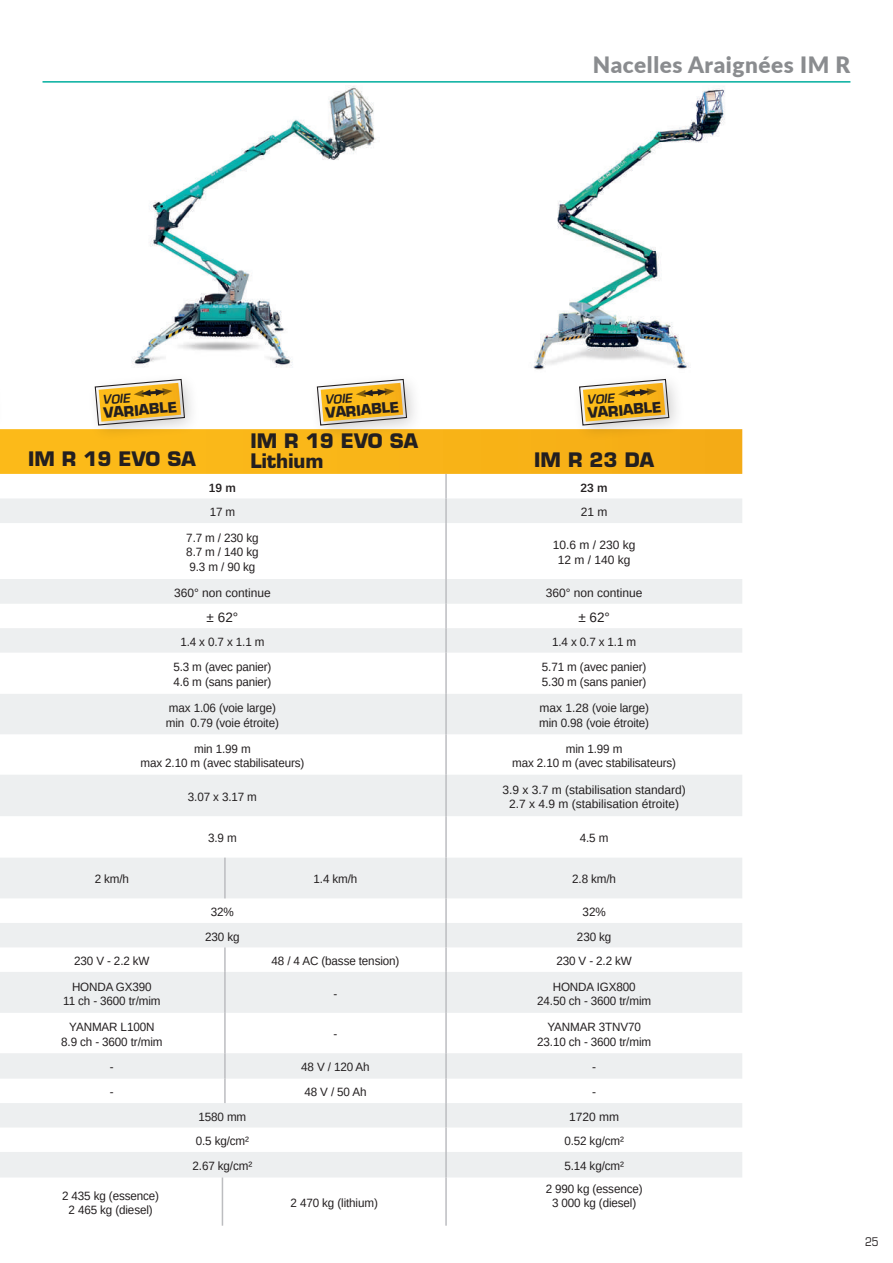
<style>
.page{position:relative;width:893px;height:1263px;background:#fff}
.page>*{position:absolute;margin:0;border:0;box-sizing:border-box;transform-origin:0 0}
.t1{font:900 22.5px "Lato";letter-spacing:.025em;color:#8a8c8f}
.t2{font:700 19.5px/19.5px "Eurostile LT Std";color:#231f20}
.t3{font:700 14.1px "Eurostile LT Std";color:#231f20}
.t4{font:13.5px "Arimo";color:#231f20}
.t5{font:12px/14.4px "Arimo";letter-spacing:-.01em;color:#231f20;text-align:center}
.t6{font:italic 600 12px "Eurostile LT Std";color:#231f20}
.t7{font:600 12px "Arimo";color:#231f20}
.t8{font:condensed 12px "Eurostile LT Std";color:#231f20}
</style>
<div class="page">
<hr style="left:43px;top:81px;width:807px;height:2px;background:#00ae9e">
<svg style="left:1px;top:972px;width:741px;height:205px;fill:#edeff0"></svg>
<svg style="left:1px;top:579px;width:741px;height:368px;fill:#edeff0"></svg>
<hr style="left:0;top:523px;width:1px;height:56px;background:#bcbdc0">
<hr style="left:445px;top:523px;width:2px;height:56px;background:#bcbdc0">
<hr style="left:445px;top:579px;width:2px;height:25px;background:#bcbdc0">
<hr style="left:445px;top:604px;width:2px;height:24px;background:#bcbdc0">
<svg style="left:0;top:579px;width:1px;height:74px"></svg>
<hr style="left:445px;top:628px;width:2px;height:25px;background:#bcbdc0">
<hr style="left:0;top:653px;width:1px;height:41px;background:#bcbdc0">
<hr style="left:445px;top:653px;width:2px;height:41px;background:#bcbdc0">
<hr style="left:0;top:694px;width:1px;height:40px;background:#bcbdc0">
<hr style="left:445px;top:694px;width:2px;height:40px;background:#bcbdc0">
<hr style="left:0;top:734px;width:1px;height:41px;background:#bcbdc0">
<hr style="left:445px;top:734px;width:2px;height:41px;background:#bcbdc0">
<hr style="left:0;top:775px;width:1px;height:41px;background:#bcbdc0">
<hr style="left:445px;top:775px;width:2px;height:41px;background:#bcbdc0">
<hr style="left:0;top:816px;width:1px;height:42px;background:#bcbdc0">
<hr style="left:445px;top:816px;width:2px;height:42px;background:#bcbdc0">
<hr style="left:0;top:858px;width:1px;height:40px;background:#bcbdc0">
<hr style="left:224px;top:858px;width:2px;height:40px;background:#bcbdc0">
<hr style="left:445px;top:858px;width:2px;height:40px;background:#bcbdc0">
<hr style="left:445px;top:898px;width:2px;height:25px;background:#bcbdc0">
<hr style="left:445px;top:923px;width:2px;height:24px;background:#bcbdc0">
<svg style="left:0;top:923px;width:1px;height:24px"></svg>
<hr style="left:224px;top:947px;width:2px;height:25px;background:#bcbdc0">
<hr style="left:445px;top:947px;width:2px;height:25px;background:#bcbdc0">
<hr style="left:0;top:972px;width:1px;height:41px;background:#bcbdc0">
<hr style="left:224px;top:972px;width:2px;height:41px;background:#bcbdc0">
<hr style="left:445px;top:972px;width:2px;height:41px;background:#bcbdc0">
<hr style="left:0;top:1013px;width:1px;height:40px;background:#bcbdc0">
<hr style="left:224px;top:1013px;width:2px;height:40px;background:#bcbdc0">
<hr style="left:445px;top:1013px;width:2px;height:40px;background:#bcbdc0">
<hr style="left:224px;top:1053px;width:2px;height:26px;background:#bcbdc0">
<hr style="left:445px;top:1053px;width:2px;height:26px;background:#bcbdc0">
<hr style="left:224px;top:1079px;width:2px;height:24px;background:#bcbdc0">
<hr style="left:445px;top:1079px;width:2px;height:24px;background:#bcbdc0">
<hr style="left:445px;top:1103px;width:2px;height:24px;background:#bcbdc0">
<hr style="left:445px;top:1127px;width:2px;height:25px;background:#bcbdc0">
<svg style="left:0;top:1053px;width:1px;height:124px"></svg>
<hr style="left:445px;top:1152px;width:2px;height:25px;background:#bcbdc0">
<hr style="left:0;top:1177px;width:1px;height:49px;background:#bcbdc0">
<hr style="left:222px;top:1177px;width:1px;height:49px;background:#bcbdc0">
<hr style="left:445px;top:1177px;width:2px;height:49px;background:#bcbdc0">
<svg style="left:0;top:378px;width:742px;height:145px"></svg>
<div style="left:0;top:370px;width:5px;height:73px;background:#231f20;opacity:.25"></div>
<img style="left:132px;top:86px;width:244px;height:281px">
<img style="left:533px;top:86px;width:192px;height:284px">
<h1 class="t1" style="left:593px;top:48px;width:259px">Nacelles Araignées IM R</h1>
<p class="t6" style="left:102px;top:392px;width:29px;rotate:-5deg">VOIE</p>
<p class="t3" style="left:103px;top:404px;width:75px;rotate:-5deg">VARIABLE</p>
<h2 class="t2" style="left:28px;top:449px;width:169px">IM R 19 EVO SA</h2>
<p class="t6" style="left:324px;top:392px;width:29px;rotate:-5deg">VOIE</p>
<p class="t3" style="left:325px;top:404px;width:75px;rotate:-5deg">VARIABLE</p>
<h2 class="t2" style="left:250px;top:431px;width:169px">IM R 19 EVO SA<br>Lithium</h2>
<p class="t6" style="left:586px;top:392px;width:29px;rotate:-5deg">VOIE</p>
<p class="t3" style="left:587px;top:404px;width:75px;rotate:-5deg">VARIABLE</p>
<h2 class="t2" style="left:534px;top:450px;width:121px">IM R 23 DA</h2>
<p class="t7" style="left:209px;top:479px;width:29px">19 m</p>
<p class="t7" style="left:581px;top:479px;width:29px">23 m</p>
<p class="t5" style="left:210px;top:505px;width:27px">17 m</p>
<p class="t5" style="left:581px;top:505px;width:28px">21 m</p>
<p class="t5" style="left:186px;top:531px;width:74px;text-align:justify">7.7 m / 230 kg 8.7 m / 140 kg 9.3 m / 90 kg</p>
<p class="t5" style="left:553px;top:538px;width:84px">10.6 m / 230 kg<br>12 m / 140 kg</p>
<p class="t5" style="left:174px;top:585px;width:98px">360° non continue</p>
<p class="t5" style="left:546px;top:585px;width:98px">360° non continue</p>
<p class="t4" style="left:207px;top:609px;width:33px">± 62°</p>
<p class="t4" style="left:578px;top:609px;width:33px">± 62°</p>
<p class="t5" style="left:180px;top:635px;width:86px">1.4 x 0.7 x 1.1 m</p>
<p class="t5" style="left:552px;top:635px;width:86px">1.4 x 0.7 x 1.1 m</p>
<p class="t5" style="left:173px;top:660px;width:100px;text-align:left">5.3 m (avec panier)<br>4.6 m (sans panier)</p>
<p class="t5" style="left:542px;top:660px;width:106px;text-align:left">5.71 m (avec panier)<br>5.30 m (sans panier)</p>
<p class="t5" style="left:166px;top:701px;width:115px;text-align:left">max 1.06 (voie large) min 0.79 (voie étroite)</p>
<p class="t5" style="left:539px;top:701px;width:111px;text-align:left">max 1.28 (voie large) min 0.98 (voie étroite)</p>
<p class="t5" style="left:140px;top:741px;width:165px">min 1.99 m<br>max 2.10 m (avec stabilisateurs)</p>
<p class="t5" style="left:512px;top:741px;width:165px">min 1.99 m<br>max 2.10 m (avec stabilisateurs)</p>
<p class="t5" style="left:188px;top:790px;width:71px">3.07 x 3.17 m</p>
<p class="t5" style="left:502px;top:782px;width:185px">3.9 x 3.7 m (stabilisation standard)<br>2.7 x 4.9 m (stabilisation étroite)</p>
<p class="t5" style="left:208px;top:831px;width:30px">3.9 m</p>
<p class="t5" style="left:580px;top:831px;width:30px">4.5 m</p>
<p class="t5" style="left:95px;top:872px;width:36px">2 km/h</p>
<p class="t5" style="left:314px;top:872px;width:45px">1.4 km/h</p>
<p class="t5" style="left:572px;top:872px;width:45px">2.8 km/h</p>
<p class="t5" style="left:211px;top:905px;width:25px">32%</p>
<p class="t5" style="left:583px;top:905px;width:25px">32%</p>
<p class="t5" style="left:205px;top:929px;width:36px">230 kg</p>
<p class="t5" style="left:577px;top:929px;width:36px">230 kg</p>
<p class="t5" style="left:74px;top:954px;width:77px">230 V - 2.2 kW</p>
<p class="t5" style="left:272px;top:954px;width:129px">48 / 4 AC (basse tension)</p>
<p class="t5" style="left:556px;top:954px;width:77px">230 V - 2.2 kW</p>
<p class="t5" style="left:63px;top:979px;width:99px">HONDA GX390<br>11 ch - 3600 tr/mim</p>
<p class="t5" style="left:334px;top:986px;width:5px">-</p>
<p class="t5" style="left:537px;top:979px;width:116px">HONDA IGX800<br>24.50 ch - 3600 tr/mim</p>
<p class="t5" style="left:61px;top:1020px;width:103px">YANMAR L100N<br>8.9 ch - 3600 tr/mim</p>
<p class="t5" style="left:334px;top:1027px;width:5px">-</p>
<p class="t5" style="left:537px;top:1020px;width:116px">YANMAR 3TNV70<br>23.10 ch - 3600 tr/mim</p>
<p class="t5" style="left:110px;top:1060px;width:5px">-</p>
<p class="t5" style="left:301px;top:1060px;width:70px">48 V / 120 Ah</p>
<p class="t5" style="left:592px;top:1060px;width:5px">-</p>
<p class="t5" style="left:110px;top:1085px;width:5px">-</p>
<p class="t5" style="left:304px;top:1085px;width:64px">48 V / 50 Ah</p>
<p class="t5" style="left:592px;top:1085px;width:5px">-</p>
<p class="t5" style="left:199px;top:1109px;width:49px">1580 mm</p>
<p class="t5" style="left:569px;top:1109px;width:52px">1720 mm</p>
<p class="t5" style="left:196px;top:1134px;width:55px">0.5 kg/cm²</p>
<p class="t5" style="left:564px;top:1134px;width:61px">0.52 kg/cm²</p>
<p class="t5" style="left:193px;top:1159px;width:61px">2.67 kg/cm²</p>
<p class="t5" style="left:564px;top:1159px;width:61px">5.14 kg/cm²</p>
<p class="t5" style="left:62px;top:1188px;width:99px">2 435 kg (essence)<br>2 465 kg (diesel)</p>
<p class="t5" style="left:291px;top:1196px;width:89px">2 470 kg (lithium)</p>
<p class="t5" style="left:546px;top:1181px;width:99px">2 990 kg (essence)<br>3 000 kg (diesel)</p>
<p class="t8" style="left:865px;top:1235px;width:15px">25</p>
</div>
